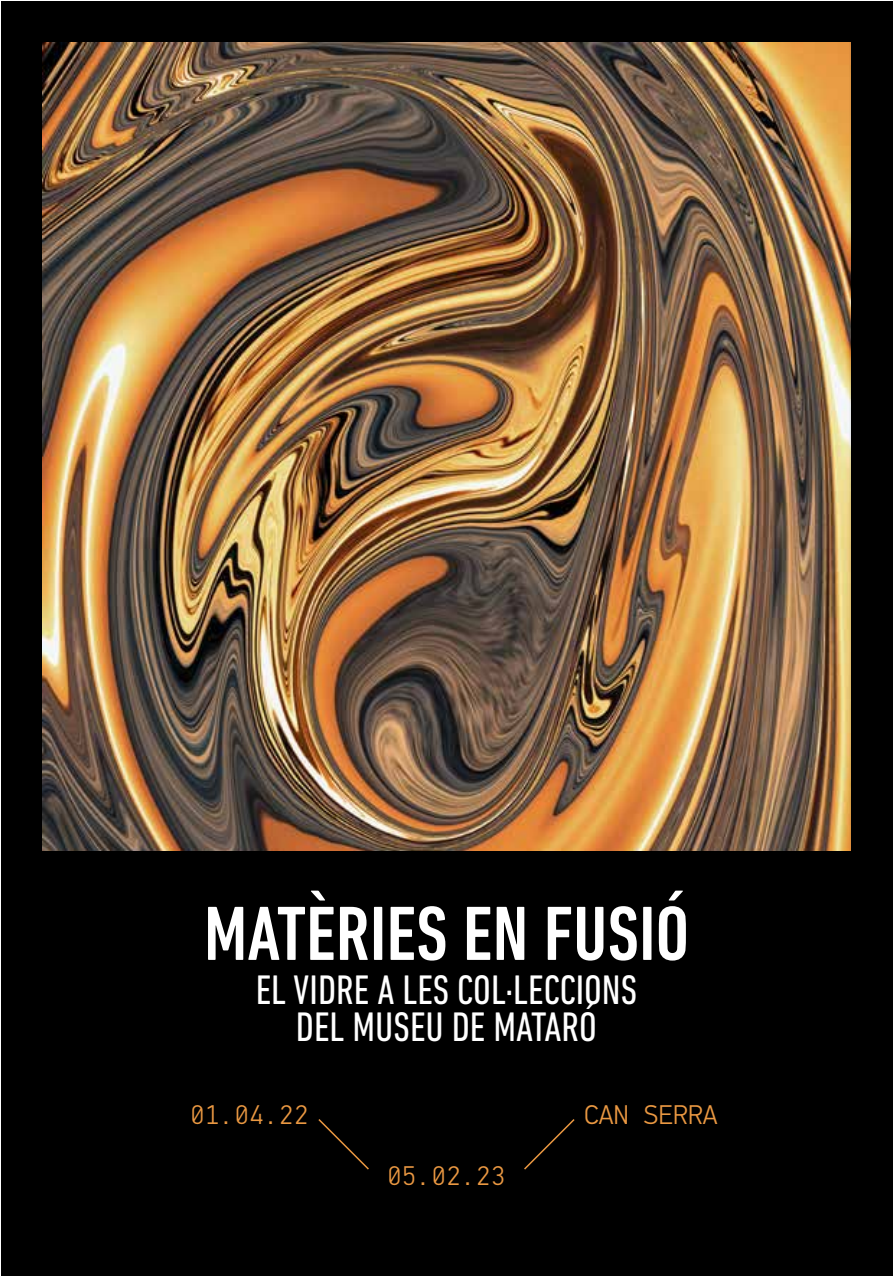
<style>
.page{position:relative;width:893px;height:1276px;background:#fff}
.page>*{position:absolute;margin:0;border:0;box-sizing:border-box;transform-origin:0 0}
.t1{font:500 condensed 78px "DIN Next LT Pro";color:#fff}
.t2{font:condensed 42px/37.5px "DIN Next LT Pro";color:#fff;text-align:center}
.t3{font:300 27px "PF Din Mono";color:#ea9842}
</style>
<div class="page">
<div style="left:2px;top:2px;width:891px;height:1274px;background:#000"></div>
<img style="left:43px;top:43px;width:807px;height:807px">
<svg style="left:318px;top:1119px;width:51px;height:51px"></svg>
<svg style="left:524px;top:1119px;width:51px;height:51px"></svg>
<h1 class="t1" style="left:204px;top:889px;width:487px">MATÈRIES EN FUSIÓ</h1>
<p class="t2" style="left:256px;top:970px;width:383px">EL VIDRE A LES COL·LECCIONS<br>DEL MUSEU DE MATARÓ</p>
<p class="t3" style="left:190px;top:1099px;width:120px">01.04.22</p>
<p class="t3" style="left:584px;top:1099px;width:135px">CAN SERRA</p>
<p class="t3" style="left:387px;top:1160px;width:120px">05.02.23</p>
</div>
